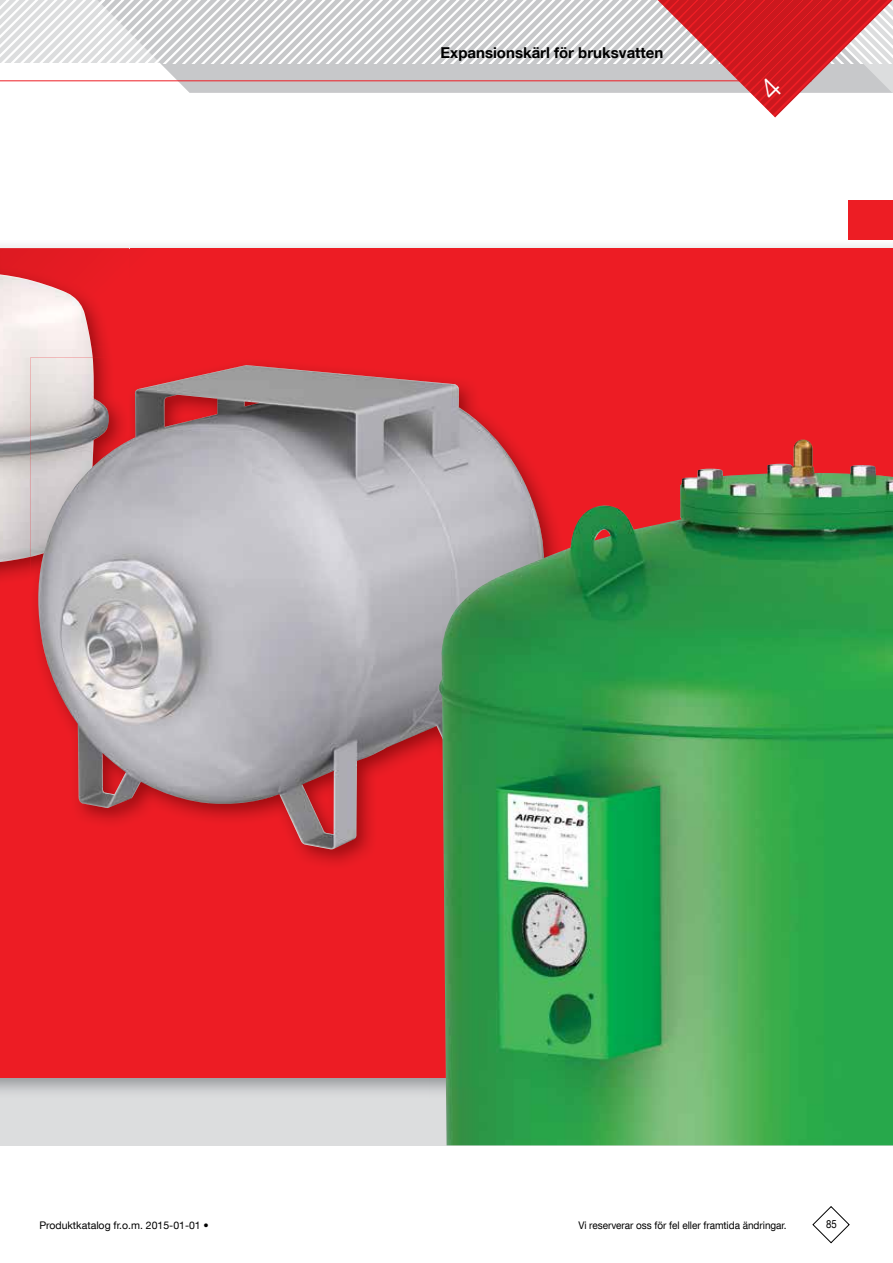
<style>
.page{position:relative;width:893px;height:1263px;background:#fff}
.page>*{position:absolute;margin:0;border:0;box-sizing:border-box;transform-origin:0 0}
.t1{font:700 15px "Helvetica Neue LT Com";color:#000}
.t2{font:11.25px "Helvetica Neue LT Com";color:#000;scale:.85 1}
.t3{font:10.5px "Helvetica Neue LT Com";letter-spacing:-.005em;color:#000;scale:.95 1}
.t4{font:10.5px "Helvetica Neue LT Com";letter-spacing:-.005em;color:#000}
</style>
<div class="page">
<svg style="left:812px;top:1206px;width:38px;height:38px"></svg>
<div style="left:848px;top:200px;width:45px;height:41px;background:#ed1d24"></div>
<div style="left:0;top:950px;width:893px;height:195px;background:#dcddde"></div>
<img style="left:0;top:240px;width:893px;height:8px">
<img style="left:0;top:1077px;width:439px;height:15px">
<div style="left:0;top:248px;width:893px;height:829px;background:#ed1c24"></div>
<img style="left:0;top:246px;width:129px;height:51px">
<img style="left:93px;top:297px;width:36px;height:49px">
<img style="left:93px;top:346px;width:36px;height:12px">
<img style="left:0;top:562px;width:30px;height:31px">
<img style="left:0;top:274px;width:93px;height:288px">
<div style="left:129px;top:358px;width:382px;height:7px;background:#ed1c24"></div>
<div style="left:511px;top:358px;width:54px;height:82px;background:#ed1c24"></div>
<img style="left:84px;top:850px;width:355px;height:19px">
<div style="left:30px;top:593px;width:54px;height:276px;background:#ed1c24"></div>
<img style="left:30px;top:358px;width:79px;height:199px">
<img style="left:38px;top:365px;width:508px;height:485px">
<img style="left:439px;top:440px;width:454px;height:705px">
<svg style="left:0;top:0;width:893px;height:117px"></svg>
<h1 class="t1" style="left:441px;top:44px;width:224px">Expansionskärl för bruksvatten</h1>
<p class="t4" style="left:39px;top:1219px;width:171px">Produktkatalog fr.o.m. 2015-01-01 •</p>
<p class="t3" style="left:578px;top:1219px;width:221px">Vi reserverar oss för fel eller framtida ändringar.</p>
<p class="t2" style="left:826px;top:1217px;width:14px">85</p>
</div>
